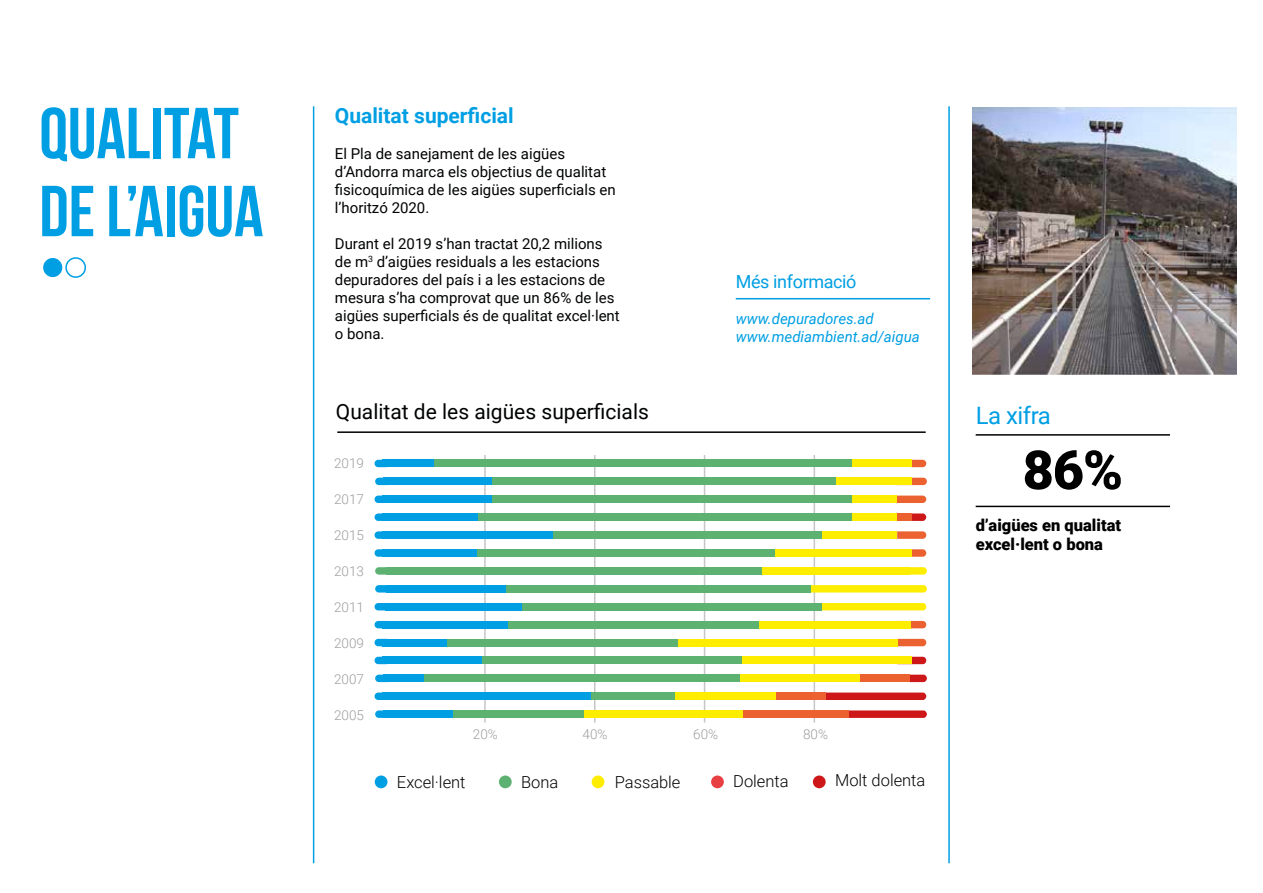
<style>
.page{position:relative;width:1263px;height:893px;background:#fff}
.page>*{position:absolute;margin:0;border:0;box-sizing:border-box;transform-origin:0 0}
.t1{font:72px/78px "Bebas Neue";color:#009fe3}
.t2{font:900 54px "Roboto";color:#000}
.t3{font:24px "Roboto";letter-spacing:-.02em;color:#009fe3}
.t4{font:21px "Roboto";color:#010202}
.t5{font:700 21px "Roboto";color:#009fe3}
.t6{font:18px "Roboto";letter-spacing:-.02em;color:#009fe3}
.t7{font:300 16.5px "Roboto";color:#000}
.t8{font:900 16.5px/19.8px "Roboto";color:#000}
.t9{font:15px/18px "Roboto";color:#010202}
.t10{font:italic 15px/18px "Roboto";color:#009fe3}
.t11{font:300 13.5px "Roboto";color:#9d9d9c}
</style>
<div class="page">
<hr style="left:313px;top:106px;width:1px;height:757px;background:#009fe3">
<hr style="left:948px;top:106px;width:2px;height:757px;background:#009fe3">
<hr style="left:736px;top:298px;width:194px;height:1px;background:#009fe3">
<div style="left:43px;top:258px;width:19px;height:19px;background:#009fe3;border-radius:50%"></div>
<div style="left:65px;top:257px;width:21px;height:21px;border:2px solid #009fe3;border-radius:50%"></div>
<hr style="left:976px;top:434px;width:194px;height:2px;background:#000">
<hr style="left:976px;top:506px;width:194px;height:1px;background:#000">
<img style="left:972px;top:107px;width:265px;height:267px">
<hr style="left:337px;top:431px;width:589px;height:2px;background:#000">
<hr style="left:594px;top:455px;width:1px;height:268px;background:#c6c6c6">
<hr style="left:484px;top:455px;width:2px;height:268px;background:#c6c6c6">
<hr style="left:704px;top:455px;width:1px;height:268px;background:#c6c6c6">
<hr style="left:814px;top:455px;width:1px;height:268px;background:#c6c6c6">
<svg style="left:911px;top:460px;width:15px;height:7px"></svg>
<div style="left:374px;top:460px;width:16px;height:7px;background:#009fe3;border-radius:4px"></div>
<div style="left:383px;top:460px;width:51px;height:7px;background:#009fe3"></div>
<div style="left:434px;top:460px;width:418px;height:7px;background:#5db171"></div>
<div style="left:852px;top:460px;width:59px;height:7px;background:#ffed00"></div>
<svg style="left:897px;top:496px;width:29px;height:7px"></svg>
<div style="left:374px;top:496px;width:16px;height:7px;background:#009fe3;border-radius:4px"></div>
<div style="left:383px;top:496px;width:109px;height:7px;background:#009fe3"></div>
<div style="left:492px;top:496px;width:360px;height:7px;background:#5db171"></div>
<div style="left:852px;top:496px;width:45px;height:7px;background:#ffed00"></div>
<svg style="left:911px;top:478px;width:16px;height:7px"></svg>
<div style="left:375px;top:478px;width:16px;height:7px;background:#009fe3;border-radius:4px"></div>
<div style="left:383px;top:478px;width:110px;height:7px;background:#009fe3"></div>
<div style="left:493px;top:478px;width:343px;height:7px;background:#5db171"></div>
<div style="left:836px;top:478px;width:75px;height:7px;background:#ffed00"></div>
<svg style="left:912px;top:513px;width:14px;height:8px"></svg>
<div style="left:897px;top:513px;width:15px;height:8px;background:#eb612f"></div>
<div style="left:374px;top:513px;width:16px;height:8px;background:#009fe3;border-radius:4px"></div>
<div style="left:383px;top:513px;width:109px;height:8px;background:#009fe3"></div>
<div style="left:478px;top:513px;width:374px;height:8px;background:#5db171"></div>
<div style="left:852px;top:513px;width:45px;height:8px;background:#ffed00"></div>
<svg style="left:897px;top:531px;width:29px;height:8px"></svg>
<div style="left:374px;top:531px;width:16px;height:8px;background:#009fe3;border-radius:4px"></div>
<div style="left:383px;top:531px;width:171px;height:8px;background:#009fe3"></div>
<div style="left:553px;top:531px;width:269px;height:8px;background:#5db171"></div>
<div style="left:822px;top:531px;width:75px;height:8px;background:#ffed00"></div>
<svg style="left:912px;top:549px;width:14px;height:8px"></svg>
<div style="left:374px;top:549px;width:16px;height:8px;background:#009fe3;border-radius:4px"></div>
<div style="left:383px;top:549px;width:95px;height:8px;background:#009fe3"></div>
<div style="left:477px;top:549px;width:299px;height:8px;background:#5db171"></div>
<div style="left:776px;top:549px;width:136px;height:8px;background:#ffed00"></div>
<svg style="left:910px;top:567px;width:17px;height:8px"></svg>
<div style="left:375px;top:567px;width:16px;height:8px;background:#5db171;border-radius:4px"></div>
<div style="left:386px;top:567px;width:376px;height:8px;background:#5db171"></div>
<div style="left:762px;top:567px;width:148px;height:8px;background:#ffed00"></div>
<svg style="left:811px;top:585px;width:116px;height:7px"></svg>
<div style="left:375px;top:585px;width:16px;height:7px;background:#009fe3;border-radius:4px"></div>
<div style="left:386px;top:585px;width:120px;height:7px;background:#009fe3"></div>
<div style="left:506px;top:585px;width:305px;height:7px;background:#5db171"></div>
<svg style="left:822px;top:603px;width:104px;height:7px"></svg>
<div style="left:374px;top:603px;width:16px;height:7px;background:#009fe3;border-radius:4px"></div>
<div style="left:385px;top:603px;width:139px;height:7px;background:#009fe3"></div>
<div style="left:522px;top:603px;width:300px;height:7px;background:#5db171"></div>
<svg style="left:911px;top:621px;width:15px;height:7px"></svg>
<div style="left:374px;top:621px;width:16px;height:7px;background:#009fe3;border-radius:4px"></div>
<div style="left:383px;top:621px;width:125px;height:7px;background:#009fe3"></div>
<div style="left:508px;top:621px;width:251px;height:7px;background:#5db171"></div>
<div style="left:760px;top:621px;width:151px;height:7px;background:#ffed00"></div>
<svg style="left:898px;top:639px;width:28px;height:7px"></svg>
<div style="left:374px;top:639px;width:16px;height:7px;background:#009fe3;border-radius:4px"></div>
<div style="left:383px;top:639px;width:125px;height:7px;background:#009fe3"></div>
<div style="left:447px;top:639px;width:232px;height:7px;background:#5db171"></div>
<div style="left:679px;top:639px;width:219px;height:7px;background:#ffed00"></div>
<svg style="left:911px;top:657px;width:15px;height:7px"></svg>
<div style="left:374px;top:657px;width:16px;height:7px;background:#009fe3;border-radius:4px"></div>
<div style="left:383px;top:657px;width:125px;height:7px;background:#009fe3"></div>
<div style="left:482px;top:657px;width:260px;height:7px;background:#5db171"></div>
<div style="left:741px;top:657px;width:170px;height:7px;background:#ffed00"></div>
<svg style="left:910px;top:675px;width:17px;height:7px"></svg>
<div style="left:859px;top:675px;width:51px;height:7px;background:#eb612f"></div>
<div style="left:375px;top:675px;width:16px;height:7px;background:#009fe3;border-radius:4px"></div>
<div style="left:383px;top:675px;width:45px;height:7px;background:#009fe3"></div>
<div style="left:424px;top:675px;width:317px;height:7px;background:#5db171"></div>
<div style="left:740px;top:675px;width:120px;height:7px;background:#ffed00"></div>
<svg style="left:825px;top:693px;width:101px;height:7px"></svg>
<div style="left:775px;top:693px;width:50px;height:7px;background:#eb612f"></div>
<div style="left:374px;top:693px;width:16px;height:7px;background:#009fe3;border-radius:4px"></div>
<div style="left:383px;top:693px;width:209px;height:7px;background:#009fe3"></div>
<div style="left:591px;top:693px;width:85px;height:7px;background:#5db171"></div>
<div style="left:675px;top:693px;width:100px;height:7px;background:#ffed00"></div>
<svg style="left:848px;top:710px;width:79px;height:8px"></svg>
<div style="left:743px;top:710px;width:105px;height:8px;background:#eb612f"></div>
<div style="left:375px;top:710px;width:16px;height:8px;background:#009fe3;border-radius:4px"></div>
<div style="left:383px;top:710px;width:71px;height:8px;background:#009fe3"></div>
<div style="left:453px;top:710px;width:131px;height:8px;background:#5db171"></div>
<div style="left:584px;top:710px;width:158px;height:8px;background:#ffed00"></div>
<div style="left:375px;top:775px;width:12px;height:13px;background:#009fe3;border-radius:50%"></div>
<div style="left:592px;top:775px;width:12px;height:13px;background:#ffed00;border-radius:50%"></div>
<div style="left:499px;top:775px;width:13px;height:13px;background:#5db171;border-radius:50%"></div>
<div style="left:711px;top:775px;width:13px;height:13px;background:#e83f42;border-radius:50%"></div>
<div style="left:813px;top:775px;width:13px;height:13px;background:#cd1719;border-radius:50%"></div>
<h1 class="t1" style="left:39px;top:93px;width:226px">QUALITAT<br>DE L’AIGUA</h1>
<h3 class="t5" style="left:335px;top:101px;width:180px">Qualitat superficial</h3>
<p class="t9" style="left:335px;top:144px;width:282px">El Pla de sanejament de les aigües d’Andorra marca els objectius de qualitat fisicoquímica de les aigües superficials en l’horitzó 2020.</p>
<p class="t9" style="left:335px;top:234px;width:286px">Durant el 2019 s’han tractat 20,2 milions de m<sup>3</sup> d’aigües residuals a les estacions depuradores del país i a les estacions de mesura s’ha comprovat que un 86% de les aigües superficials és de qualitat excel·lent o bona.</p>
<h3 class="t4" style="left:336px;top:397px;width:315px">Qualitat de les aigües superficials</h3>
<p class="t11" style="left:334px;top:453px;width:31px">2019</p>
<p class="t11" style="left:334px;top:489px;width:31px">2017</p>
<p class="t11" style="left:334px;top:525px;width:31px">2015</p>
<p class="t11" style="left:334px;top:561px;width:31px">2013</p>
<p class="t11" style="left:334px;top:597px;width:31px">2011</p>
<p class="t11" style="left:334px;top:633px;width:31px">2009</p>
<p class="t11" style="left:334px;top:669px;width:31px">2007</p>
<p class="t11" style="left:334px;top:705px;width:31px">2005</p>
<p class="t6" style="left:736px;top:269px;width:122px">Més informació</p>
<p class="t10" style="left:736px;top:309px;width:186px">www.depuradores.ad www.mediambient.ad/aigua</p>
<p class="t11" style="left:473px;top:724px;width:26px">20%</p>
<p class="t11" style="left:583px;top:724px;width:26px">40%</p>
<p class="t11" style="left:693px;top:724px;width:26px">60%</p>
<p class="t11" style="left:803px;top:724px;width:26px">80%</p>
<p class="t7" style="left:397px;top:771px;width:70px">Excel·lent</p>
<p class="t7" style="left:521px;top:771px;width:39px">Bona</p>
<p class="t7" style="left:615px;top:771px;width:67px">Passable</p>
<p class="t7" style="left:733px;top:770px;width:57px">Dolenta</p>
<p class="t7" style="left:835px;top:769px;width:92px">Molt dolenta</p>
<h3 class="t3" style="left:976px;top:399px;width:77px">La xifra</h3>
<h2 class="t2" style="left:1022px;top:432px;width:102px">86%</h2>
<p class="t8" style="left:976px;top:514px;width:147px">d’aigües en qualitat excel·lent o bona</p>
</div>
